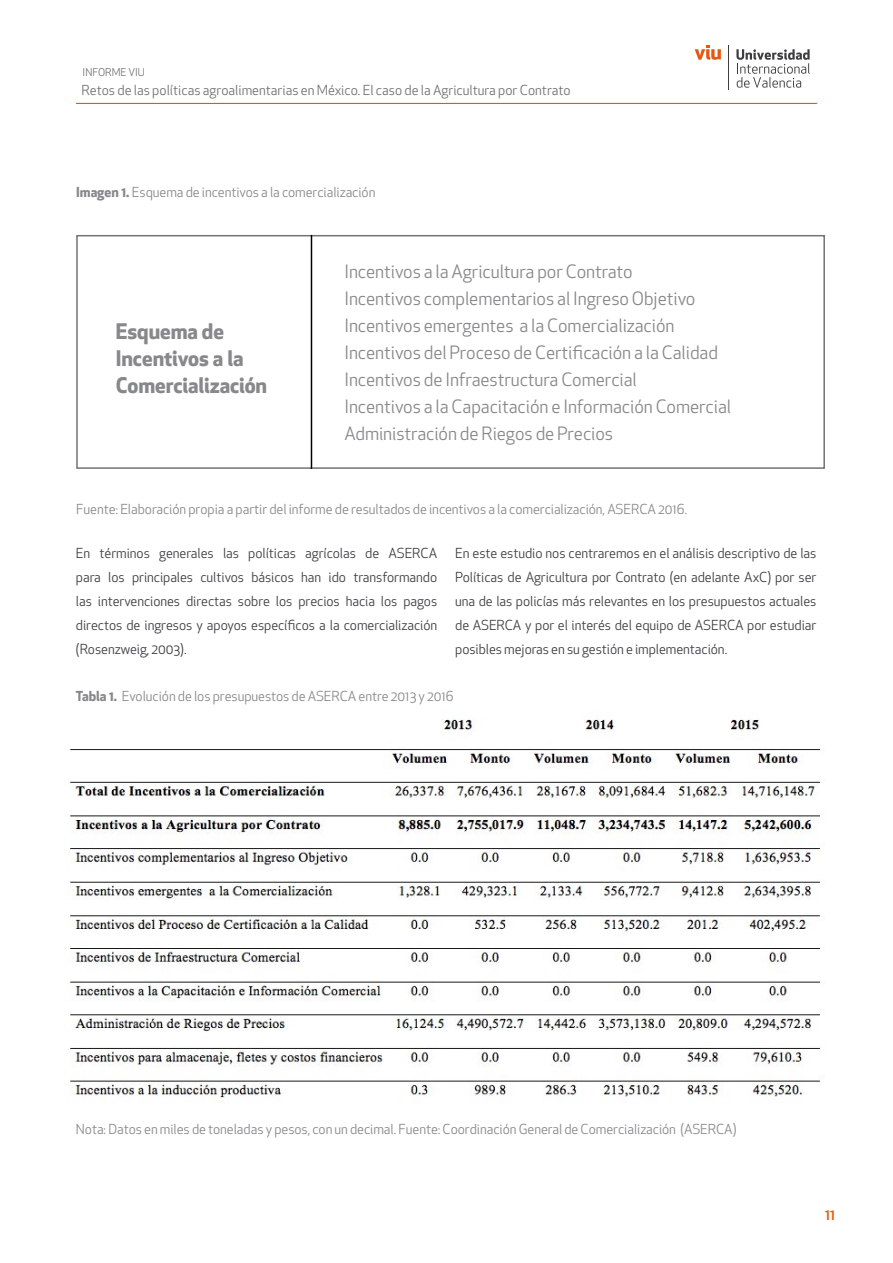
<style>
.page{position:relative;width:893px;height:1263px;background:#fff}
.page>*{position:absolute;margin:0;border:0;box-sizing:border-box;transform-origin:0 0}
.t1{font:700 21px/27px "Apex New";letter-spacing:-.005em;color:#87888a}
.t2{font:18px/27px "Apex New";letter-spacing:-.005em;color:#87888a}
.t3{font:500 15px "Apex New";color:#e85611}
.t4{font:13.5px/24px "Apex New";letter-spacing:-.005em;color:#3e3d40;text-align:justify}
.t5{font:13.5px "Apex New";letter-spacing:-.005em;color:#87888a}
.t6{font:13.5px "Apex New";color:#707172}
.t7{font:10.5px "Apex New";color:#707073}
.s1{font-weight:700}
</style>
<div class="page">
<hr style="left:76px;top:103px;width:741px;height:1px;background:#e85712">
<svg style="left:736px;top:49px;width:74px;height:39px"></svg>
<hr style="left:728px;top:45px;width:1px;height:45px;background:#3d3d40">
<svg style="left:695px;top:45px;width:26px;height:15px"></svg>
<div style="left:76px;top:235px;width:749px;height:234px;background:#fff;border:2px solid #737373"></div>
<hr style="left:311px;top:235px;width:1px;height:234px;background:#000">
<img style="left:70px;top:713px;width:750px;height:390px">
<p class="t7" style="left:83px;top:66px;width:64px">INFORME VIU</p>
<p class="t6" style="left:81px;top:82px;width:491px">Retos de las políticas agroalimentarias en México. El caso de la Agricultura por Contrato</p>
<p class="t5" style="left:76px;top:183px;width:301px"><span class="s1">Imagen 1.</span> Esquema de incentivos a la comercialización</p>
<h1 class="t1" style="left:116px;top:317px;width:153px">Esquema de<br>Incentivos a la<br>Comercialización</h1>
<p class="t2" style="left:344px;top:258px;width:388px">Incentivos a la Agricultura por Contrato<br>Incentivos complementarios al Ingreso Objetivo Incentivos emergentes a la Comercialización Incentivos del Proceso de Certificación a la Calidad Incentivos de Infraestructura Comercial<br>Incentivos a la Capacitación e Información Comercial Administración de Riegos de Precios</p>
<p class="t5" style="left:76px;top:501px;width:612px">Fuente: Elaboración propia a partir del informe de resultados de incentivos a la comercialización, ASERCA 2016.</p>
<p class="t4" style="left:76px;top:541px;width:363px">En términos generales las políticas agrícolas de ASERCA para los principales cultivos básicos han ido transformando las intervenciones directas sobre los precios hacia los pagos directos de ingresos y apoyos específicos a la comercialización (Rosenzweig, 2003).</p>
<p class="t4" style="left:455px;top:541px;width:363px">En este estudio nos centraremos en el análisis descriptivo de las Políticas de Agricultura por Contrato (en adelante AxC) por ser una de las policías más relevantes en los presupuestos actuales de ASERCA y por el interés del equipo de ASERCA por estudiar posibles mejoras en su gestión e implementación.</p>
<p class="t5" style="left:76px;top:688px;width:379px"><span class="s1">Tabla 1.</span> Evolución de los presupuestos de ASERCA entre 2013 y 2016</p>
<p class="t5" style="left:76px;top:1120px;width:662px">Nota: Datos en miles de toneladas y pesos, con un decimal. Fuente: Coordinación General de Comercialización (ASERCA)</p>
<p class="t3" style="left:825px;top:1204px;width:12px">11</p>
</div>
